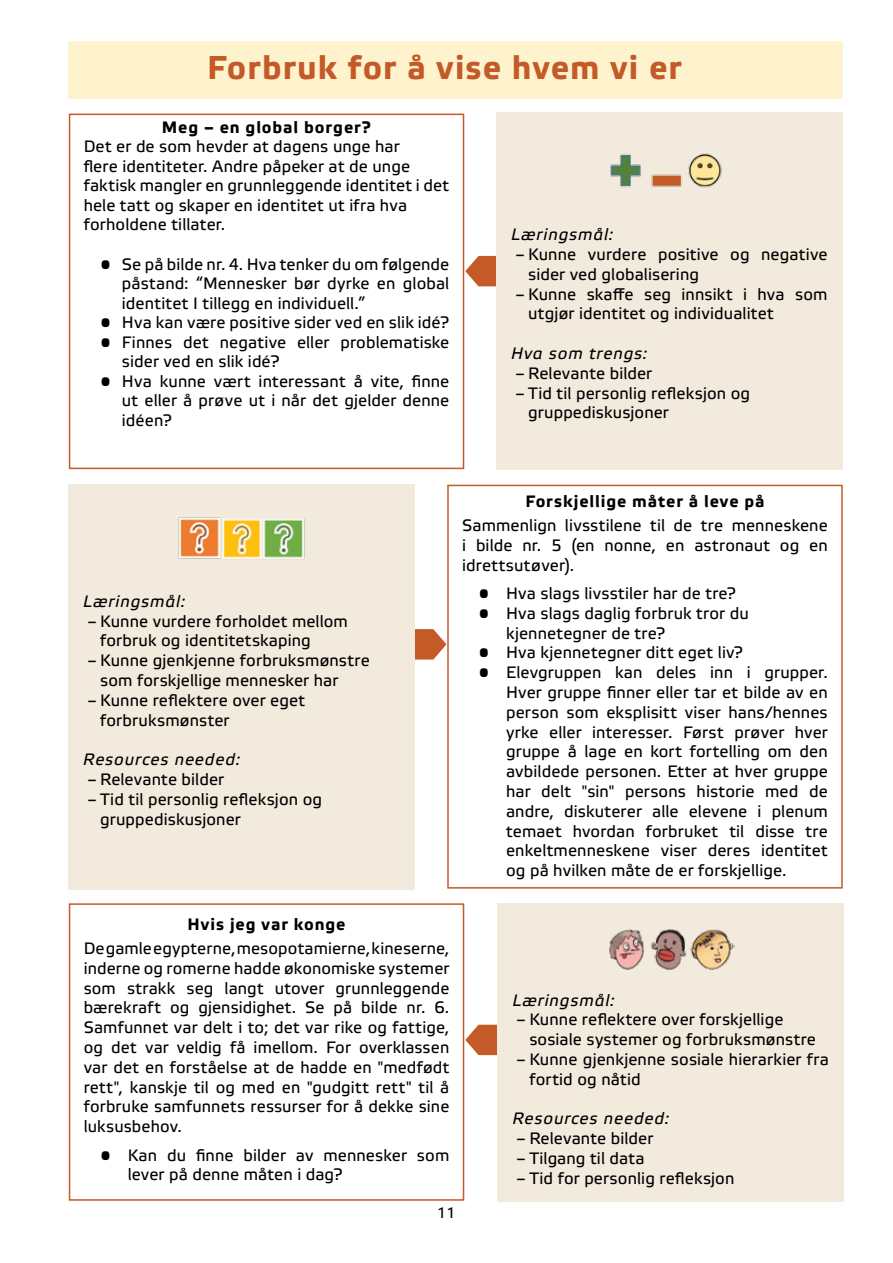
<style>
.page{position:relative;width:893px;height:1263px;background:#fff}
.page>*{position:absolute;margin:0;border:0;box-sizing:border-box;transform-origin:0 0}
.t1{font:700 33px "Etelka Text";letter-spacing:.035em;color:#c35a28}
.t2{font:16.5px/19.8px "Etelka Text";letter-spacing:.005em;color:#000}
.t3{font:italic 16.5px "Etelka Text";letter-spacing:.055em;color:#000}
.t4{font:700 16.5px "Etelka Text";letter-spacing:.055em;color:#000}
.t5{font:15px "Etelka Text";color:#000}
</style>
<div class="page">
<div style="left:68px;top:42px;width:775px;height:57px;background:#fff3ce"></div>
<svg style="left:415px;top:629px;width:31px;height:30px"></svg>
<svg style="left:465px;top:256px;width:31px;height:30px"></svg>
<div style="left:68px;top:484px;width:347px;height:405px;background:#f2eadc"></div>
<svg style="left:465px;top:1025px;width:32px;height:30px"></svg>
<div style="left:497px;top:902px;width:347px;height:299px;background:#f2eadc"></div>
<div style="left:447px;top:485px;width:396px;height:403px;border:2px solid #c35a28"></div>
<div style="left:69px;top:114px;width:395px;height:355px;border:2px solid #c35a28"></div>
<div style="left:69px;top:903px;width:395px;height:298px;border:2px solid #c35a28"></div>
<div style="left:496px;top:113px;width:347px;height:357px;background:#f2eadc"></div>
<img style="left:609px;top:929px;width:125px;height:41px">
<img style="left:178px;top:517px;width:127px;height:42px">
<img style="left:610px;top:153px;width:112px;height:35px">
<h1 class="t1" style="left:207px;top:49px;width:476px">Forbruk for å vise hvem vi er</h1>
<p class="t4" style="left:162px;top:118px;width:211px">Meg – en global borger?</p>
<p class="t2" style="left:84px;top:138px;width:367px">Det er de som hevder at dagens unge har<br>flere identiteter. Andre påpeker at de unge faktisk mangler en grunnleggende identitet i det hele tatt og skaper en identitet ut ifra hva forholdene tillater.</p>
<p class="t2" style="left:122px;top:255px;width:329px;text-align:justify;text-indent:-21px">• Se på bilde nr. 4. Hva tenker du om følgende påstand: “Mennesker bør dyrke en global identitet I tillegg en individuell.”</p>
<p class="t2" style="left:101px;top:313px;width:350px">• Hva kan være positive sider ved en slik idé?</p>
<p class="t2" style="left:122px;top:333px;width:329px;text-indent:-21px">• Finnes det negative eller problematiske sider ved en slik idé?</p>
<p class="t2" style="left:122px;top:372px;width:329px;text-align:justify;text-indent:-21px">• Hva kunne vært interessant å vite, finne ut eller å prøve ut i når det gjelder denne idéen?</p>
<p class="t3" style="left:511px;top:225px;width:104px">Læringsmål:</p>
<p class="t2" style="left:528px;top:245px;width:301px;text-indent:-13px">– Kunne vurdere positive og negative sider ved globalisering</p>
<p class="t2" style="left:528px;top:285px;width:301px;text-indent:-13px">– Kunne skaffe seg innsikt i hva som utgjør identitet og individualitet</p>
<p class="t3" style="left:511px;top:344px;width:138px">Hva som trengs:</p>
<p class="t2" style="left:515px;top:364px;width:138px">– Relevante bilder</p>
<p class="t2" style="left:528px;top:384px;width:223px;text-indent:-13px">– Tid til personlig refleksjon og gruppediskusjoner</p>
<p class="t3" style="left:83px;top:592px;width:104px">Læringsmål:</p>
<p class="t2" style="left:100px;top:612px;width:249px;text-indent:-13px">– Kunne vurdere forholdet mellom forbruk og identitetskaping</p>
<p class="t2" style="left:100px;top:651px;width:271px;text-indent:-13px">– Kunne gjenkjenne forbruksmønstre som forskjellige mennesker har</p>
<p class="t2" style="left:100px;top:691px;width:207px;text-indent:-13px">– Kunne reflektere over eget forbruksmønster</p>
<p class="t3" style="left:83px;top:750px;width:158px">Resources needed:</p>
<p class="t2" style="left:87px;top:770px;width:138px">– Relevante bilder</p>
<p class="t2" style="left:100px;top:790px;width:223px;text-indent:-13px">– Tid til personlig refleksjon og gruppediskusjoner</p>
<p class="t4" style="left:525px;top:492px;width:241px">Forskjellige måter å leve på</p>
<p class="t2" style="left:462px;top:516px;width:367px;text-align:justify">Sammenlign livsstilene til de tre menneskene i bilde nr. 5 (en nonne, en astronaut og en idrettsutøver).</p>
<p class="t2" style="left:479px;top:584px;width:258px">• Hva slags livsstiler har de tre?</p>
<p class="t2" style="left:506px;top:604px;width:244px;text-indent:-27px">• Hva slags daglig forbruk tror du kjennetegner de tre?</p>
<p class="t2" style="left:479px;top:643px;width:265px">• Hva kjennetegner ditt eget liv?</p>
<p class="t2" style="left:506px;top:663px;width:323px;text-align:justify;text-indent:-27px">• Elevgruppen kan deles inn i grupper.<br>Hver gruppe finner eller tar et bilde av en person som eksplisitt viser hans/hennes yrke eller interesser. Først prøver hver gruppe å lage en kort fortelling om den avbildede personen. Etter at hver gruppe har delt "sin" persons historie med de andre, diskuterer alle elevene i plenum temaet hvordan forbruket til disse tre enkeltmenneskene viser deres identitet og på hvilken måte de er forskjellige.</p>
<p class="t4" style="left:188px;top:915px;width:159px">Hvis jeg var konge</p>
<p class="t2" style="left:84px;top:939px;width:367px;text-align:justify">De gamle egypterne, mesopotamierne, kineserne, inderne og romerne hadde økonomiske systemer som strakk seg langt utover grunnleggende bærekraft og gjensidighet. Se på bilde nr. 6.<br>Samfunnet var delt i to; det var rike og fattige, og det var veldig få imellom. For overklassen var det en forståelse at de hadde en "medfødt rett", kanskje til og med en "gudgitt rett" til å forbruke samfunnets ressurser for å dekke sine luksusbehov.</p>
<p class="t2" style="left:128px;top:1146px;width:323px;text-indent:-27px">• Kan du finne bilder av mennesker som lever på denne måten i dag?</p>
<p class="t5" style="left:437px;top:1204px;width:20px">11</p>
<p class="t3" style="left:512px;top:990px;width:104px">Læringsmål:</p>
<p class="t2" style="left:529px;top:1010px;width:288px;text-indent:-13px">– Kunne reflektere over forskjellige sosiale systemer og forbruksmønstre</p>
<p class="t2" style="left:529px;top:1050px;width:301px;text-indent:-13px">– Kunne gjenkjenne sosiale hierarkier fra fortid og nåtid</p>
<p class="t3" style="left:512px;top:1109px;width:158px">Resources needed:</p>
<p class="t2" style="left:517px;top:1129px;width:138px">– Relevante bilder</p>
<p class="t2" style="left:517px;top:1149px;width:129px">– Tilgang til data</p>
<p class="t2" style="left:517px;top:1169px;width:219px">– Tid for personlig refleksjon</p>
</div>
